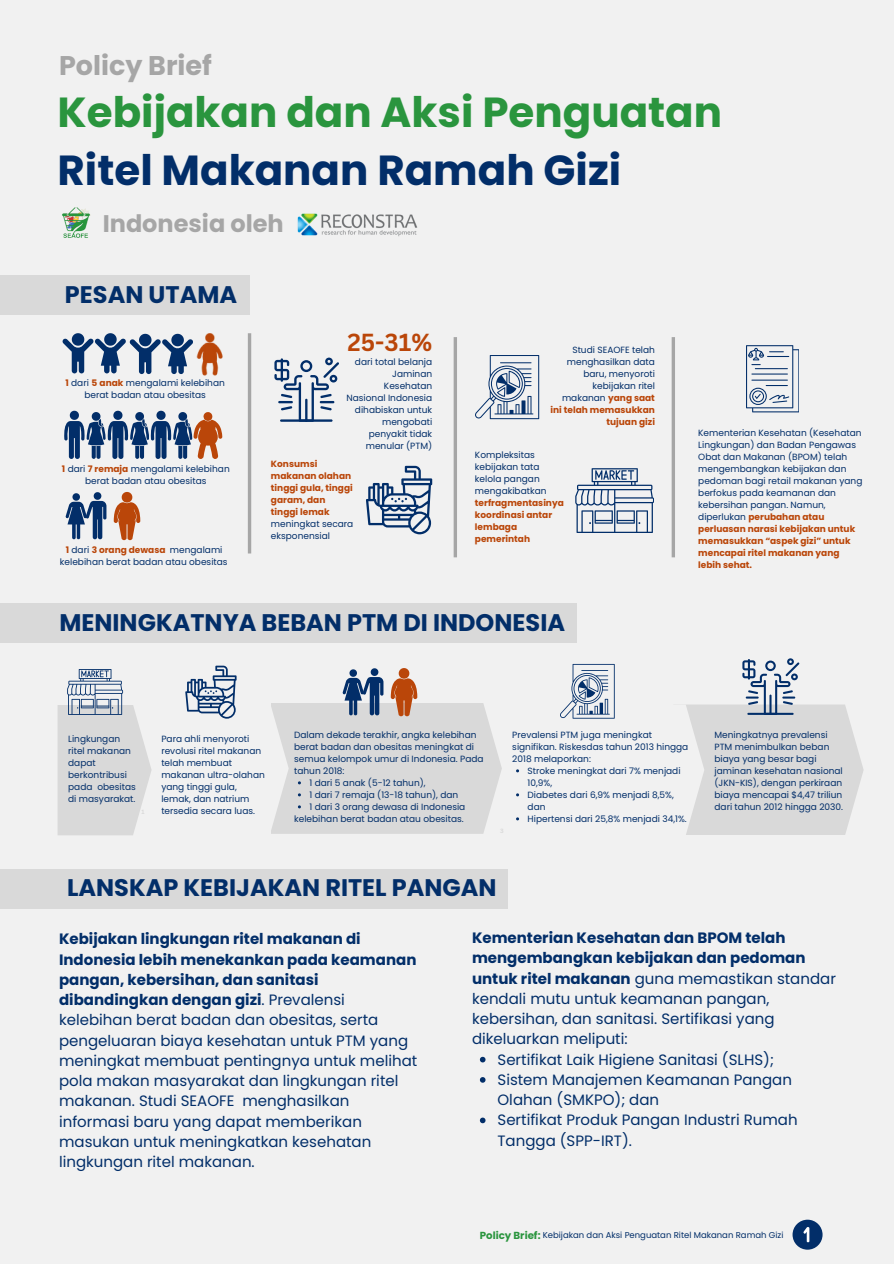
<style>
.page{position:relative;width:894px;height:1264px;background:#fff}
.page>*{position:absolute;margin:0;border:0;box-sizing:border-box;transform-origin:0 0}
.t1{font:700 42px/58.5px "Poppins";color:#2a953e}
.t2{font:700 27px "Poppins";color:#a6a6a6}
.t3{font:700 24px "Poppins";color:#022e69}
.t4{font:700 24px "Poppins";color:#a6a6a6}
.t5{font:700 24px "Canva Sans";color:#ba4609}
.t6{font:15px/20.2px "Poppins";color:#022e69}
.t7{font:700 10.2px "Poppins";color:#2a953e}
.t8{font:9px/12px "Poppins";color:#022e69}
.t9{font:700 9px/12px "Poppins";color:#ba4609}
.t10{font:8.55px "Poppins";color:#022e69}
.t11{font:700 6px "Canva Sans";color:#d9d9d9}
.s1{color:#022e69}
.s2{font-weight:700;color:#ba4609}
.s3{font-weight:400;color:#022e69}
.s4{font-weight:700}
</style>
<div class="page">
<div style="left:0;top:0;width:893px;height:1263px;background:#f1f1f1"></div>
<svg style="left:114px;top:492px;width:26px;height:48px"></svg>
<svg style="left:65px;top:492px;width:41px;height:48px"></svg>
<svg style="left:64px;top:411px;width:158px;height:48px"></svg>
<svg style="left:475px;top:355px;width:64px;height:64px"></svg>
<hr style="left:500px;top:362px;width:31px;height:1px;background:#022e69">
<svg style="left:575px;top:468px;width:78px;height:65px"></svg>
<svg style="left:746px;top:345px;width:52px;height:67px"></svg>
<svg style="left:274px;top:357px;width:64px;height:65px"></svg>
<svg style="left:366px;top:466px;width:66px;height:68px"></svg>
<img style="left:197px;top:333px;width:26px;height:43px">
<svg style="left:62px;top:333px;width:131px;height:41px"></svg>
<hr style="left:248px;top:333px;width:3px;height:220px;background:#a6a6a6">
<svg style="left:453px;top:337px;width:4px;height:220px"></svg>
<hr style="left:671px;top:337px;width:3px;height:220px;background:#a6a6a6">
<div style="left:792px;top:1219px;width:30px;height:30px;background:#022e69;border-radius:50%"></div>
<svg style="left:803px;top:1227px;width:6px;height:15px"></svg>
<img style="left:62px;top:207px;width:29px;height:31px">
<img style="left:297px;top:213px;width:121px;height:24px">
<div style="left:0;top:275px;width:249px;height:40px;background:#d9d9d9"></div>
<div style="left:0;top:603px;width:576px;height:40px;background:#d9d9d9"></div>
<div style="left:0;top:869px;width:507px;height:39px;background:#d9d9d9"></div>
<svg style="left:58px;top:669px;width:93px;height:166px"></svg>
<svg style="left:479px;top:1056px;width:6px;height:6px"></svg>
<svg style="left:479px;top:1077px;width:6px;height:5px"></svg>
<svg style="left:479px;top:1117px;width:6px;height:6px"></svg>
<svg style="left:185px;top:665px;width:316px;height:168px"></svg>
<svg style="left:560px;top:658px;width:303px;height:177px"></svg>
<p class="t2" style="left:59px;top:47px;width:154px">Policy Brief</p>
<h3 class="t1" style="left:58px;top:83px;width:666px">Kebijakan dan Aksi Penguatan<br><span class="s1">Ritel Makanan Ramah Gizi</span></h3>
<p class="t4" style="left:103px;top:207px;width:182px">Indonesia oleh</p>
<p class="t3" style="left:65px;top:278px;width:174px">PESAN UTAMA</p>
<p class="t8" style="left:65px;top:377px;width:161px;text-align:center"><span class="s2">1</span> dari <span class="s2">5 anak</span> mengalami kelebihan berat badan atau obesitas</p>
<p class="t8" style="left:62px;top:463px;width:169px;text-align:center"><span class="s2">1</span> dari <span class="s2">7 remaja</span> mengalami kelebihan berat badan atau obesitas</p>
<h4 class="t8" style="left:60px;top:544px;width:169px;text-align:center"><span class="s2">1</span> dari <span class="s2">3 orang dewasa</span> mengalami kelebihan berat badan atau obesitas</h4>
<p class="t5" style="left:347px;top:325px;width:86px">25-31%</p>
<p class="t8" style="left:346px;top:356px;width:87px;text-align:right">dari total belanja<br>Jaminan<br>Kesehatan<br>Nasional Indonesia dihabiskan untuk</p>
<p class="t8" style="left:365px;top:416px;width:68px;text-align:right">mengobati penyakit tidak menular (PTM)</p>
<p class="t9" style="left:271px;top:457px;width:83px">Konsumsi makanan olahan tinggi gula, tinggi garam, dan tinggi lemak</p>
<p class="t8" style="left:271px;top:517px;width:84px">meningkat secara eksponensial</p>
<p class="t8" style="left:550px;top:344px;width:106px;text-align:right">Studi SEAOFE telah menghasilkan data baru, menyoroti kebijakan ritel makanan <span class="s2">yang saat ini telah memasukkan tujuan gizi</span></p>
<p class="t8" style="left:475px;top:448px;width:90px">Kompleksitas kebijakan tata kelola pangan mengakibatkan <span class="s2">terfragmentasinya koordinasi antar lembaga pemerintah</span></p>
<p class="t3" style="left:59px;top:605px;width:507px">MENINGKATNYA BEBAN PTM DI INDONESIA</p>
<p class="t8" style="left:698px;top:426px;width:166px">Kementerian Kesehatan (Kesehatan<br>Lingkungan) dan Badan Pengawas<br>Obat dan Makanan (BPOM) telah mengembangkan kebijakan dan pedoman bagi retail makanan yang berfokus pada keamanan dan kebersihan pangan. Namun,</p>
<p class="t9" style="left:698px;top:510px;width:158px"><span class="s3">diperlukan</span> perubahan atau perluasan narasi kebijakan untuk memasukkan “aspek gizi” untuk mencapai ritel makanan yang lebih sehat.</p>
<p class="t8" style="left:68px;top:733px;width:69px">Lingkungan ritel makanan dapat berkontribusi pada obesitas di masyarakat.</p>
<h3 class="t8" style="left:161px;top:733px;width:105px">Para ahli menyoroti revolusi ritel makanan telah membuat makanan ultra-olahan yang tinggi gula, lemak, dan natrium tersedia secara luas.</h3>
<p class="t8" style="left:294px;top:728px;width:191px">Dalam dekade terakhir, angka kelebihan berat badan dan obesitas meningkat di semua kelompok umur di Indonesia. Pada tahun 2018:</p>
<p class="t8" style="left:309px;top:776px;width:118px">1 dari 5 anak (5-12 tahun),</p>
<p class="t8" style="left:309px;top:788px;width:150px">1 dari 7 remaja (13-18 tahun), dan</p>
<p class="t8" style="left:309px;top:800px;width:157px">1 dari 3 orang dewasa di Indonesia</p>
<p class="t8" style="left:294px;top:812px;width:171px">kelebihan berat badan atau obesitas.</p>
<p class="t11" style="left:141px;top:807px;width:5px">1</p>
<p class="t8" style="left:512px;top:728px;width:177px">Prevalensi PTM juga meningkat signifikan. Riskesdas tahun 2013 hingga<br>2018 melaporkan:</p>
<p class="t8" style="left:527px;top:764px;width:154px">Stroke meningkat dari 7% menjadi<br>10,9%,</p>
<p class="t8" style="left:527px;top:788px;width:148px">Diabetes dari 6,9% menjadi 8,5%, dan</p>
<p class="t8" style="left:527px;top:812px;width:161px">Hipertensi dari 25,8% menjadi 34,1%.</p>
<p class="t8" style="left:714px;top:729px;width:130px">Meningkatnya prevalensi<br>PTM menimbulkan beban biaya yang besar bagi jaminan kesehatan nasional (JKN-KIS), dengan perkiraan biaya mencapai $4,47 triliun dari tahun 2012 hingga 2030.</p>
<p class="t3" style="left:67px;top:871px;width:431px">LANSKAP KEBIJAKAN RITEL PANGAN</p>
<p class="t6" style="left:472px;top:927px;width:365px"><span class="s4">Kementerian Kesehatan dan BPOM telah mengembangkan kebijakan dan pedoman untuk ritel makanan</span> guna memastikan standar kendali mutu untuk keamanan pangan, kebersihan, dan sanitasi. Sertifikasi yang dikeluarkan meliputi:</p>
<p class="t6" style="left:497px;top:1049px;width:278px">Sertifikat Laik Higiene Sanitasi (SLHS);</p>
<p class="t6" style="left:497px;top:1069px;width:296px">Sistem Manajemen Keamanan Pangan<br>Olahan (SMKPO); dan</p>
<p class="t6" style="left:497px;top:1110px;width:301px">Sertifikat Produk Pangan Industri Rumah<br>Tangga (SPP-IRT).</p>
<p class="t6" style="left:59px;top:928px;width:359px"><span class="s4">Kebijakan lingkungan ritel makanan di Indonesia lebih menekankan pada keamanan pangan, kebersihan, dan sanitasi dibandingkan dengan gizi</span>. Prevalensi kelebihan berat badan dan obesitas, serta pengeluaran biaya kesehatan untuk PTM yang meningkat membuat pentingnya untuk melihat pola makan masyarakat dan lingkungan ritel makanan. Studi SEAOFE menghasilkan informasi baru yang dapat memberikan masukan untuk meningkatkan kesehatan lingkungan ritel makanan.</p>
<p class="t7" style="left:479px;top:1228px;width:62px">Policy Brief:</p>
<p class="t10" style="left:542px;top:1228px;width:242px">Kebijakan dan Aksi Penguatan Ritel Makanan Ramah Gizi</p>
</div>
